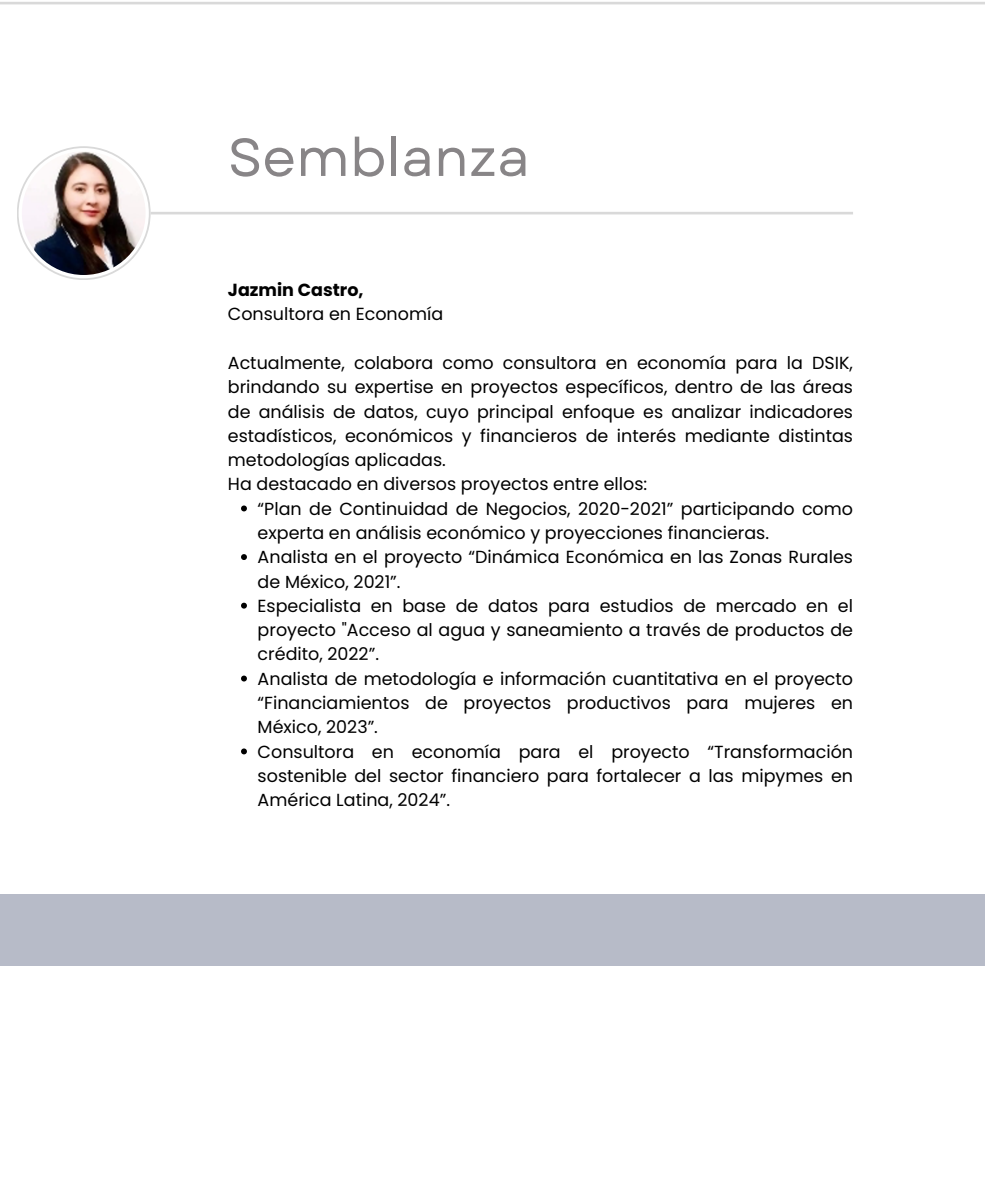
<style>
.page{position:relative;width:985px;height:1182px;background:#fff}
.page>*{position:absolute;margin:0;border:0;box-sizing:border-box;transform-origin:0 0}
.t1{font:53.11px "Garet";color:#888587}
.t2{font:17.5px/24.3px "Poppins";color:#000;text-align:justify}
.t3{font:700 17.5px "Poppins";color:#000}
</style>
<div class="page">
<div style="left:0;top:894px;width:984px;height:71px;background:#b7bbc8"></div>
<svg style="left:17px;top:146px;width:134px;height:134px"></svg>
<div style="left:19px;top:148px;width:130px;height:130px;background:#fff;border-radius:50%"></div>
<img style="left:22px;top:151px;width:123px;height:124px;border-radius:50%">
<svg style="left:241px;top:505px;width:6px;height:6px"></svg>
<svg style="left:241px;top:554px;width:6px;height:6px"></svg>
<svg style="left:241px;top:602px;width:6px;height:6px"></svg>
<svg style="left:241px;top:675px;width:6px;height:6px"></svg>
<svg style="left:241px;top:748px;width:6px;height:6px"></svg>
<hr style="left:151px;top:212px;width:702px;height:2px;background:#d9d9d9">
<hr style="left:0;top:2px;width:984px;height:2px;background:#d9d9d9">
<p class="t1" style="left:228px;top:119px;width:303px">Semblanza</p>
<p class="t3" style="left:228px;top:277px;width:137px">Jazmin Castro,</p>
<h1 class="t2" style="left:228px;top:302px;width:217px">Consultora en Economía</h1>
<p class="t2" style="left:228px;top:350px;width:626px">Actualmente, colabora como consultora en economía para la DSIK, brindando su expertise en proyectos específicos, dentro de las áreas de análisis de datos, cuyo principal enfoque es analizar indicadores estadísticos, económicos y financieros de interés mediante distintas metodologías aplicadas.</p>
<p class="t2" style="left:228px;top:472px;width:421px">Ha destacado en diversos proyectos entre ellos:</p>
<p class="t2" style="left:258px;top:496px;width:597px">“Plan de Continuidad de Negocios, 2020-2021” participando como experta en análisis económico y proyecciones financieras.</p>
<p class="t2" style="left:258px;top:545px;width:597px">Analista en el proyecto “Dinámica Económica en las Zonas Rurales de México, 2021”.</p>
<p class="t2" style="left:258px;top:593px;width:597px">Especialista en base de datos para estudios de mercado en el proyecto "Acceso al agua y saneamiento a través de productos de crédito, 2022”.</p>
<p class="t2" style="left:258px;top:666px;width:597px">Analista de metodología e información cuantitativa en el proyecto “Financiamientos de proyectos productivos para mujeres en México, 2023”.</p>
<p class="t2" style="left:258px;top:739px;width:597px">Consultora en economía para el proyecto “Transformación sostenible del sector financiero para fortalecer a las mipymes en América Latina, 2024”.</p>
</div>
